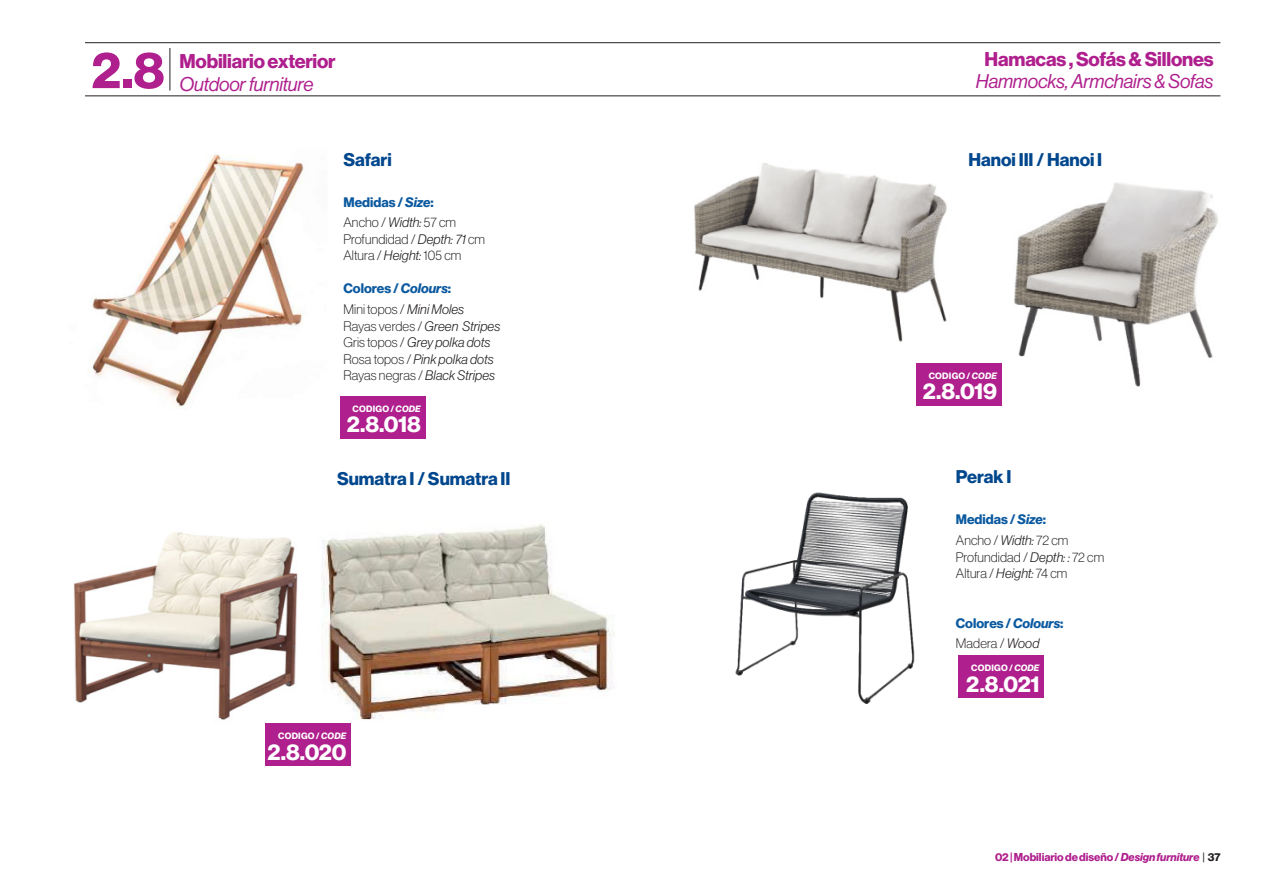
<style>
.page{position:relative;width:1263px;height:893px;background:#fff}
.page>*{position:absolute;margin:0;border:0;box-sizing:border-box;transform-origin:0 0}
.t1{font:700 51px "Neue Haas Grotesk Display";color:#af1f8d}
.t2{font:700 22.5px "Neue Haas Grotesk Display";letter-spacing:-.02em;color:#fff}
.t3{font:700 19.5px/22.5px "Neue Haas Grotesk Display";letter-spacing:-.01em;color:#af1f8d}
.t4{font:19.5px "N Haas Grotesk DS Pro 56 It";letter-spacing:-.01em;color:#af1f8d}
.t5{font:700 18px "Neue Haas Grotesk Display";color:#01478d}
.Texto_menor{font:300 13.5px "Neue Haas Grotesk Display";letter-spacing:.01em;color:#231f20}
.t6{font:700 13.5px "Neue Haas Grotesk Display";color:#0b599f}
.Texto_menor-2{font:13.5px "N Haas Grotesk DS Pro 46 Lt It";letter-spacing:.01em;color:#231f20}
.t7{font:700 11.25px "Neue Haas Grotesk Display";letter-spacing:-.005em;color:#af1f8d}
.t8{font:700 9px "Neue Haas Grotesk Display";letter-spacing:.03em;color:#fff}
.s1{font-family:"N Haas Grotesk DS Pro 56 It";font-weight:400}
.s2{font-family:"N Haas Grotesk DS Pro 76 Bd It";font-weight:400}
.s3{font-family:"N Haas Grotesk DS Pro 46 Lt It";font-weight:400}
.s4{font-family:"Neue Haas Grotesk Display";font-weight:300}
.s5{font-family:"N Haas Grotesk DS Pro 55 Rg";font-weight:400;color:#231f20}
.s6{color:#231f20}
</style>
<div class="page">
<img style="left:694px;top:163px;width:253px;height:179px">
<img style="left:73px;top:532px;width:225px;height:206px">
<img style="left:735px;top:492px;width:180px;height:212px">
<img style="left:90px;top:154px;width:214px;height:254px">
<img style="left:1001px;top:182px;width:217px;height:215px">
<img style="left:322px;top:524px;width:293px;height:196px">
<hr style="left:85px;top:96px;width:1135px;height:1px;background:#231f20">
<hr style="left:170px;top:48px;width:1px;height:43px;background:#231f20">
<hr style="left:85px;top:42px;width:1135px;height:1px;background:#231f20">
<div style="left:340px;top:396px;width:85px;height:43px;background:#af1f8d"></div>
<div style="left:266px;top:723px;width:85px;height:43px;background:#af1f8d"></div>
<div style="left:959px;top:656px;width:85px;height:42px;background:#af1f8d"></div>
<div style="left:916px;top:363px;width:85px;height:43px;background:#af1f8d"></div>
<h1 class="t1" style="left:91px;top:40px;width:75px">2.8</h1>
<p class="t3" style="left:179px;top:50px;width:158px">Mobiliario exterior<br><span class="s1">Outdoor furniture</span></p>
<p class="t3" style="left:984px;top:48px;width:231px">Hamacas , Sofás &amp; Sillones</p>
<p class="t4" style="left:976px;top:70px;width:239px">Hammocks, Armchairs &amp; Sofas</p>
<p class="t5" style="left:343px;top:149px;width:50px">Safari</p>
<p class="t6" style="left:343px;top:194px;width:92px">Medidas / <span class="s2">Size</span>:</p>
<p class="Texto_menor" style="left:343px;top:215px;width:114px">Ancho / <span class="s3">Width:</span> 57 cm</p>
<p class="Texto_menor" style="left:343px;top:231px;width:143px">Profundidad / <span class="s3">Depth: 71</span> cm</p>
<p class="Texto_menor" style="left:343px;top:248px;width:119px">Altura / <span class="s3">Height:</span> 105 cm</p>
<p class="t6" style="left:343px;top:281px;width:109px">Colores / <span class="s2">Colours</span>:</p>
<p class="Texto_menor" style="left:343px;top:302px;width:122px">Mini topos / <span class="s3">Mini Moles</span></p>
<p class="Texto_menor" style="left:343px;top:318px;width:158px">Rayas verdes / <span class="s3">Green Stripes</span></p>
<p class="Texto_menor-2" style="left:343px;top:335px;width:149px"><span class="s4">Gris topos /</span> Grey polka dots</p>
<p class="Texto_menor-2" style="left:343px;top:351px;width:152px"><span class="s4">Rosa topos /</span> Pink polka dots</p>
<p class="Texto_menor" style="left:343px;top:368px;width:153px">Rayas negras / <span class="s3">Black Stripes</span></p>
<p class="t8" style="left:352px;top:403px;width:70px">CODIGO / <span class="s2">CODE</span></p>
<p class="t2" style="left:347px;top:411px;width:76px">2.8.018</p>
<p class="t5" style="left:968px;top:149px;width:135px">Hanoi III / Hanoi I</p>
<p class="t8" style="left:929px;top:370px;width:70px">CODIGO / <span class="s2">CODE</span></p>
<p class="t2" style="left:923px;top:378px;width:76px">2.8.019</p>
<p class="t5" style="left:337px;top:468px;width:175px">Sumatra I / Sumatra II</p>
<p class="t5" style="left:956px;top:466px;width:57px">Perak I</p>
<p class="t6" style="left:956px;top:512px;width:92px">Medidas / <span class="s2">Size</span>:</p>
<p class="Texto_menor" style="left:956px;top:533px;width:114px">Ancho / <span class="s3">Width:</span> 72 cm</p>
<p class="Texto_menor" style="left:956px;top:549px;width:150px">Profundidad / <span class="s3">Depth: :</span> 72 cm</p>
<p class="Texto_menor" style="left:956px;top:566px;width:113px">Altura / <span class="s3">Height:</span> 74 cm</p>
<p class="t6" style="left:956px;top:615px;width:109px">Colores / <span class="s2">Colours</span>:</p>
<p class="Texto_menor" style="left:956px;top:636px;width:85px">Madera / <span class="s3">Wood</span></p>
<p class="t8" style="left:971px;top:663px;width:70px">CODIGO / <span class="s2">CODE</span></p>
<p class="t8" style="left:278px;top:730px;width:70px">CODIGO / <span class="s2">CODE</span></p>
<p class="t2" style="left:267px;top:739px;width:80px">2.8.020</p>
<p class="t2" style="left:966px;top:671px;width:75px">2.8.021</p>
<p class="t7" style="left:995px;top:850px;width:227px">02 | Mobiliario de diseño / <span class="s2">Design furniture</span> <span class="s5">|</span> <span class="s6">37</span></p>
</div>
